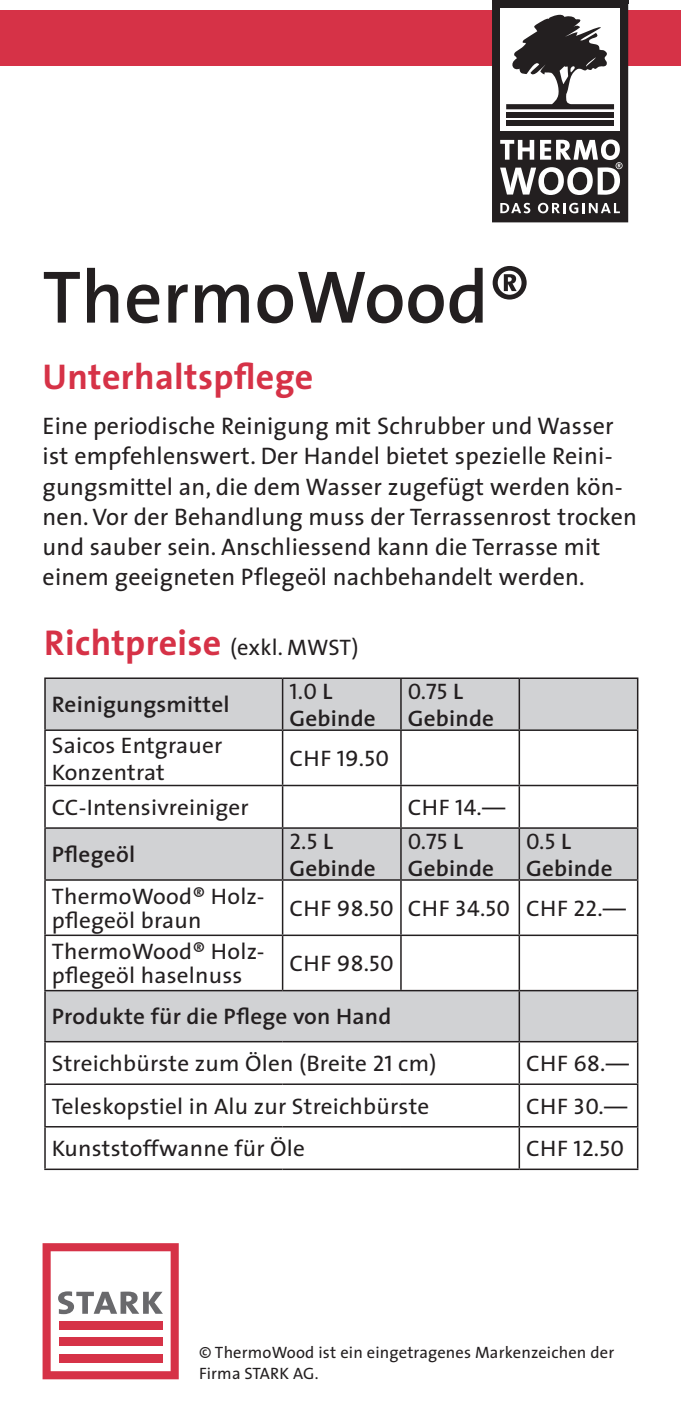
<style>
.page{position:relative;width:681px;height:1404px;background:#fff}
.page>*{position:absolute;margin:0;border:0;box-sizing:border-box;transform-origin:0 0}
.t1{font:600 75px "The Sans";color:#231f20}
.t2{font:700 36px "The Sans";letter-spacing:.01em;color:#d63247}
.t3{font:24px/30px "The Sans";letter-spacing:.01em;color:#231f20}
.t4{font:22.5px/24px "The Sans";letter-spacing:.01em;color:#231f20}
.t5{font:22.5px "The Sans Caps";letter-spacing:.01em;color:#231f20}
.t6{font:600 22.5px "The Sans";letter-spacing:.01em;color:#231f20}
.t7{font:16.5px/21px "The Sans";letter-spacing:.01em;color:#231f20}
.s1{font-weight:400;font-size:22.5px;color:#231f20}
.s2{font-family:"The Sans";font-weight:600}
.s3{font-family:"The Sans"}
.s4{font-family:"The Sans Caps"}
.s5{font-weight:600}
</style>
<div class="page">
<svg style="left:46px;top:679px;width:590px;height:361px"></svg>
<svg style="left:46px;top:880px;width:472px;height:248px"></svg>
<hr style="left:282px;top:880px;width:1px;height:54px;background:#231f20">
<hr style="left:400px;top:880px;width:1px;height:54px;background:#231f20">
<hr style="left:518px;top:880px;width:2px;height:54px;background:#231f20">
<hr style="left:282px;top:936px;width:1px;height:53px;background:#231f20">
<hr style="left:400px;top:936px;width:1px;height:53px;background:#231f20">
<hr style="left:518px;top:936px;width:2px;height:53px;background:#231f20">
<hr style="left:518px;top:1042px;width:2px;height:41px;background:#231f20">
<hr style="left:518px;top:1084px;width:2px;height:41px;background:#231f20">
<hr style="left:518px;top:1127px;width:2px;height:41px;background:#231f20">
<hr style="left:44px;top:677px;width:238px;height:2px;background:#231f20">
<hr style="left:44px;top:679px;width:2px;height:50px;background:#231f20">
<hr style="left:282px;top:677px;width:119px;height:2px;background:#231f20">
<hr style="left:401px;top:677px;width:118px;height:2px;background:#231f20">
<hr style="left:519px;top:677px;width:119px;height:2px;background:#231f20">
<hr style="left:636px;top:679px;width:2px;height:50px;background:#231f20">
<hr style="left:44px;top:729px;width:238px;height:2px;background:#231f20">
<hr style="left:44px;top:731px;width:2px;height:53px;background:#231f20">
<hr style="left:282px;top:729px;width:119px;height:2px;background:#231f20">
<hr style="left:401px;top:729px;width:118px;height:2px;background:#231f20">
<hr style="left:519px;top:729px;width:119px;height:2px;background:#231f20">
<hr style="left:636px;top:731px;width:2px;height:53px;background:#231f20">
<hr style="left:44px;top:784px;width:238px;height:2px;background:#231f20">
<hr style="left:44px;top:786px;width:2px;height:41px;background:#231f20">
<hr style="left:282px;top:784px;width:119px;height:2px;background:#231f20">
<hr style="left:401px;top:784px;width:118px;height:2px;background:#231f20">
<hr style="left:519px;top:784px;width:119px;height:2px;background:#231f20">
<hr style="left:636px;top:786px;width:2px;height:41px;background:#231f20">
<hr style="left:44px;top:827px;width:238px;height:1px;background:#231f20">
<hr style="left:44px;top:828px;width:2px;height:51px;background:#231f20">
<hr style="left:282px;top:827px;width:119px;height:1px;background:#231f20">
<hr style="left:401px;top:827px;width:118px;height:1px;background:#231f20">
<hr style="left:519px;top:827px;width:119px;height:1px;background:#231f20">
<hr style="left:636px;top:828px;width:2px;height:51px;background:#231f20">
<hr style="left:44px;top:879px;width:238px;height:1px;background:#231f20">
<hr style="left:44px;top:880px;width:2px;height:54px;background:#231f20">
<hr style="left:282px;top:879px;width:119px;height:1px;background:#231f20">
<hr style="left:401px;top:879px;width:118px;height:1px;background:#231f20">
<hr style="left:519px;top:879px;width:119px;height:1px;background:#231f20">
<hr style="left:636px;top:880px;width:2px;height:54px;background:#231f20">
<hr style="left:44px;top:934px;width:238px;height:2px;background:#231f20">
<hr style="left:44px;top:936px;width:2px;height:53px;background:#231f20">
<hr style="left:282px;top:934px;width:119px;height:2px;background:#231f20">
<hr style="left:401px;top:934px;width:118px;height:2px;background:#231f20">
<hr style="left:519px;top:934px;width:119px;height:2px;background:#231f20">
<hr style="left:636px;top:936px;width:2px;height:53px;background:#231f20">
<hr style="left:44px;top:989px;width:238px;height:2px;background:#231f20">
<hr style="left:44px;top:991px;width:2px;height:49px;background:#231f20">
<hr style="left:282px;top:989px;width:119px;height:2px;background:#231f20">
<hr style="left:401px;top:989px;width:118px;height:2px;background:#231f20">
<hr style="left:519px;top:989px;width:119px;height:2px;background:#231f20">
<hr style="left:636px;top:991px;width:2px;height:49px;background:#231f20">
<hr style="left:44px;top:1040px;width:238px;height:2px;background:#231f20">
<hr style="left:44px;top:1042px;width:2px;height:41px;background:#231f20">
<hr style="left:282px;top:1040px;width:119px;height:2px;background:#231f20">
<hr style="left:401px;top:1040px;width:118px;height:2px;background:#231f20">
<hr style="left:519px;top:1040px;width:119px;height:2px;background:#231f20">
<hr style="left:636px;top:1042px;width:2px;height:41px;background:#231f20">
<hr style="left:44px;top:1083px;width:238px;height:1px;background:#231f20">
<hr style="left:44px;top:1084px;width:2px;height:41px;background:#231f20">
<hr style="left:282px;top:1083px;width:119px;height:1px;background:#231f20">
<hr style="left:401px;top:1083px;width:118px;height:1px;background:#231f20">
<hr style="left:519px;top:1083px;width:119px;height:1px;background:#231f20">
<hr style="left:636px;top:1084px;width:2px;height:41px;background:#231f20">
<hr style="left:44px;top:1125px;width:238px;height:2px;background:#231f20">
<hr style="left:44px;top:1127px;width:2px;height:41px;background:#231f20">
<hr style="left:282px;top:1125px;width:119px;height:2px;background:#231f20">
<hr style="left:401px;top:1125px;width:118px;height:2px;background:#231f20">
<hr style="left:519px;top:1125px;width:119px;height:2px;background:#231f20">
<hr style="left:636px;top:1127px;width:2px;height:41px;background:#231f20">
<hr style="left:44px;top:1168px;width:238px;height:1px;background:#231f20">
<hr style="left:282px;top:1168px;width:119px;height:1px;background:#231f20">
<hr style="left:401px;top:1168px;width:118px;height:1px;background:#231f20">
<hr style="left:519px;top:1168px;width:119px;height:1px;background:#231f20">
<hr style="left:282px;top:731px;width:1px;height:53px;background:#231f20">
<hr style="left:400px;top:731px;width:1px;height:53px;background:#231f20">
<hr style="left:518px;top:731px;width:2px;height:53px;background:#231f20">
<hr style="left:282px;top:786px;width:1px;height:41px;background:#231f20">
<hr style="left:400px;top:786px;width:1px;height:41px;background:#231f20">
<hr style="left:518px;top:786px;width:2px;height:41px;background:#231f20">
<hr style="left:282px;top:679px;width:1px;height:50px;background:#231f20">
<hr style="left:400px;top:679px;width:1px;height:50px;background:#231f20">
<hr style="left:518px;top:679px;width:2px;height:50px;background:#231f20">
<hr style="left:282px;top:828px;width:1px;height:51px;background:#231f20">
<hr style="left:400px;top:828px;width:1px;height:51px;background:#231f20">
<hr style="left:518px;top:828px;width:2px;height:51px;background:#231f20">
<hr style="left:518px;top:991px;width:2px;height:49px;background:#231f20">
<div style="left:0;top:10px;width:680px;height:56px;background:#d63247"></div>
<div style="left:492px;top:1px;width:135px;height:220px;background:#231f20"></div>
<div style="left:492px;top:0;width:136px;height:222px;border:2px solid #231f20"></div>
<div style="left:500px;top:8px;width:119px;height:123px;background:#fff"></div>
<svg style="left:506px;top:14px;width:107px;height:95px"></svg>
<div style="left:506px;top:112px;width:107px;height:6px;background:#231f20"></div>
<div style="left:506px;top:121px;width:107px;height:5px;background:#231f20"></div>
<svg style="left:500px;top:203px;width:30px;height:10px"></svg>
<svg style="left:537px;top:203px;width:82px;height:10px"></svg>
<svg style="left:500px;top:139px;width:122px;height:56px"></svg>
<svg style="left:43px;top:1243px;width:136px;height:135px"></svg>
<h1 class="t1" style="left:43px;top:234px;width:489px">ThermoWood®</h1>
<h2 class="t2" style="left:43px;top:346px;width:272px">Unterhaltspflege</h2>
<p class="t3" style="left:43px;top:410px;width:595px">Eine periodische Reinigung mit Schrubber und Wasser ist empfehlenswert. Der Handel bietet spezielle Reini&shy;gungsmittel an, die dem Wasser zugefügt werden kön&shy;nen. Vor der Behandlung muss der Terrassenrost trocken und sauber sein. Anschliessend kann die Terrasse mit einem geeigneten Pflegeöl nachbehandelt werden.</p>
<h2 class="t2" style="left:44px;top:612px;width:315px">Richtpreise <span class="s1">(exkl. MWST)</span></h2>
<p class="t6" style="left:52px;top:686px;width:179px">Reinigungsmittel</p>
<p class="t5" style="left:289px;top:672px;width:45px">1.0 <span class="s2">L</span></p>
<p class="t6" style="left:289px;top:699px;width:88px">Gebinde</p>
<p class="t4" style="left:52px;top:730px;width:172px;line-height:27px">Saicos Entgrauer<br>Konzentrat</p>
<p class="t5" style="left:289px;top:739px;width:101px"><span class="s3">CHF</span> 19.50</p>
<p class="t5" style="left:407px;top:672px;width:57px">0.75 <span class="s2">L</span></p>
<p class="t6" style="left:407px;top:699px;width:88px">Gebinde</p>
<p class="t4" style="left:52px;top:794px;width:198px">CC-Intensivreiniger</p>
<p class="t4" style="left:407px;top:794px;width:99px">CHF <span class="s4">14.</span>—</p>
<p class="t6" style="left:52px;top:835px;width:85px">Pflegeöl</p>
<p class="t5" style="left:289px;top:822px;width:45px">2.5 <span class="s2">L</span></p>
<p class="t6" style="left:289px;top:849px;width:88px">Gebinde</p>
<p class="t5" style="left:407px;top:822px;width:57px">0.75 <span class="s2">L</span></p>
<p class="t6" style="left:407px;top:849px;width:88px">Gebinde</p>
<p class="t5" style="left:526px;top:822px;width:46px">0.5 <span class="s2">L</span></p>
<p class="t6" style="left:526px;top:849px;width:88px">Gebinde</p>
<p class="t4" style="left:52px;top:883px;width:214px">ThermoWood® Holz&shy;pflegeöl braun</p>
<p class="t5" style="left:289px;top:889px;width:338px"><span class="s3">CHF</span> 98.50 <span class="s3">CHF</span> 34.50 <span class="s3">CHF</span> 22.<span class="s3">—</span></p>
<p class="t4" style="left:52px;top:938px;width:214px">ThermoWood® Holz&shy;pflegeöl haselnuss</p>
<p class="t5" style="left:289px;top:944px;width:106px"><span class="s3">CHF</span> 98.50</p>
<p class="t4" style="left:52px;top:992px;width:386px;line-height:46.8px"><span class="s5">Produkte für die Pflege von Hand<br></span>Streichbürste zum Ölen (Breite <span class="s4">21</span> cm)</p>
<p class="t4" style="left:526px;top:1050px;width:104px">CHF <span class="s4">68.</span>—</p>
<p class="t4" style="left:52px;top:1093px;width:379px">Teleskopstiel in Alu zur Streichbürste</p>
<p class="t4" style="left:526px;top:1093px;width:103px">CHF <span class="s4">30.</span>—</p>
<p class="t4" style="left:52px;top:1135px;width:254px">Kunststoffwanne für Öle</p>
<p class="t5" style="left:526px;top:1129px;width:99px"><span class="s3">CHF</span> 12.50</p>
<p class="t7" style="left:199px;top:1341px;width:416px">© ThermoWood ist ein eingetragenes Markenzeichen der<br>Firma STARK AG.</p>
</div>
